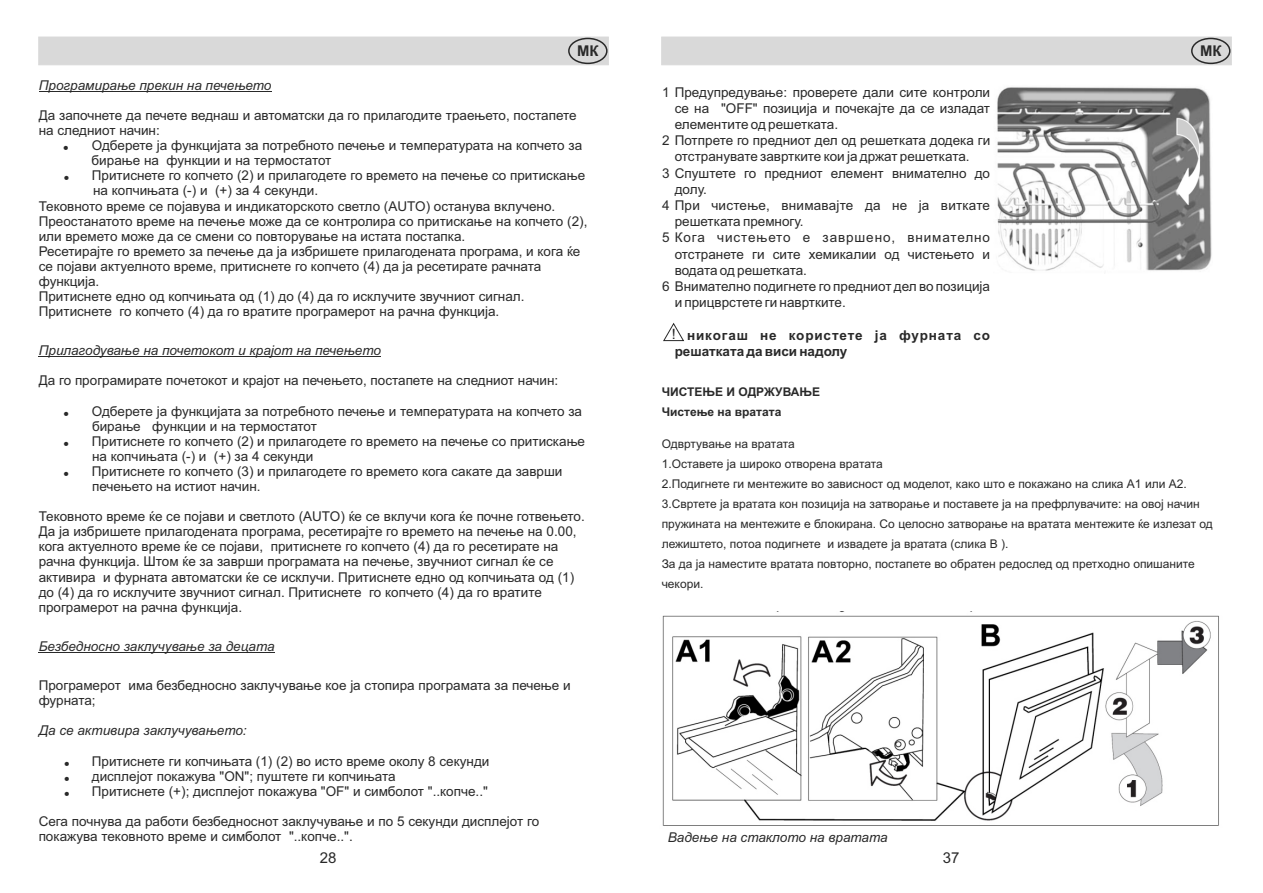
<style>
.page{position:relative;width:1263px;height:893px;background:#fff}
.page>*{position:absolute;margin:0;border:0;box-sizing:border-box;transform-origin:0 0}
.t1{font:15px "Arial";color:#292929}
.t2{font:700 14.85px "Arial";color:#292929}
.t3{font:14.25px "Arial";color:#292929}
.t4{font:13.5px/15.1px "Arial";color:#292929}
.t5{font:italic 13.5px "Arial";color:#292929}
.t6{font:700 13.5px/16.2px "Arial";letter-spacing:.05em;color:#292929}
.t7{font:13.5px "Arial";letter-spacing:.065em;color:#292929}
.t8{font:12px/20px "Arial";color:#292929}
.t9{font:700 12px/20px "Arial";color:#292929}
.s1{font-family:"Arial Unicode MS"}
</style>
<div class="page">
<div style="left:38px;top:37px;width:571px;height:28px;background:#d9d9d9"></div>
<div style="left:568px;top:38px;width:39px;height:26px;border:2px solid #292929;border-radius:50%"></div>
<div style="left:661px;top:37px;width:570px;height:28px;background:#d9d9d9"></div>
<div style="left:1191px;top:38px;width:39px;height:26px;border:2px solid #292929;border-radius:50%"></div>
<hr style="left:39px;top:91px;width:232px;height:1px;background:#292929">
<hr style="left:39px;top:357px;width:342px;height:1px;background:#292929">
<hr style="left:39px;top:652px;width:236px;height:1px;background:#292929">
<img style="left:997px;top:87px;width:215px;height:184px">
<svg style="left:663px;top:323px;width:21px;height:19px"></svg>
<img style="left:662px;top:615px;width:557px;height:211px">
<p class="t2" style="left:577px;top:45px;width:23px">МК</p>
<p class="t2" style="left:1200px;top:45px;width:23px">МК</p>
<p class="t5" style="left:39px;top:80px;width:234px">Програмирање прекин на печењето</p>
<p class="t4" style="left:39px;top:109px;width:539px">Да започнете да печете веднаш и автоматски да го прилагодите траењето, постапете на следниот начин:</p>
<p class="t4" style="left:92px;top:139px;width:492px">Одберете ја функцијата за потребното печење и температурата на копчето за</p>
<p class="t4" style="left:92px;top:154px;width:241px">бирање на функции и на термостатот</p>
<p class="t4" style="left:92px;top:169px;width:495px">Притиснете го копчето (2) и прилагодете го времето на печење со притискање</p>
<p class="t4" style="left:93px;top:184px;width:226px">на копчињата (-) и (+) за 4 секунди.</p>
<p class="t4" style="left:39px;top:199px;width:518px">Тековното време се појавува и индикаторското светло (AUTO) останува вклучено.</p>
<p class="t4" style="left:39px;top:215px;width:550px">Преостанатото време на печење може да се контролира со притискање на копчето (2),</p>
<p class="t4" style="left:39px;top:230px;width:428px">или времето може да се смени со повторување на истата постапка.</p>
<p class="t4" style="left:39px;top:245px;width:543px">Ресетирајте го времето за печење да ја избришете прилагодената програма, и кога ќе</p>
<p class="t4" style="left:39px;top:260px;width:504px">се појави актуелното време, притиснете го копчето (4) да ја ресетирате рачната</p>
<p class="t4" style="left:39px;top:275px;width:62px">функција.</p>
<p class="t4" style="left:39px;top:290px;width:487px">Притиснете едно од копчињата од (1) до (4) да го исклучите звучниот сигнал.</p>
<p class="t4" style="left:39px;top:305px;width:462px">Притиснете го копчето (4) да го вратите програмерот на рачна функција.</p>
<p class="t5" style="left:39px;top:345px;width:344px">Прилагодување на почетокот и крајот на печењето</p>
<p class="t4" style="left:39px;top:374px;width:521px">Да го програмирате почетокот и крајот на печењето, постапете на следниот начин:</p>
<p class="t4" style="left:92px;top:405px;width:495px">Одберете ја функцијата за потребното печење и температурата на копчето за бирање функции и на термостатот<br>Притиснете го копчето (2) и прилагодете го времето на печење со притискање на копчињата (-) и (+) за 4 секунди<br>Притиснете го копчето (3) и прилагодете го времето кога сакате да заврши печењето на истиот начин.</p>
<p class="t4" style="left:39px;top:510px;width:548px">Тековното време ќе се појави и светлото (AUTO) ќе се вклучи кога ќе почне готвењето.<br>Да ја избришете прилагодената програма, ресетирајте го времето на печење на 0.00, кога актуелното време ќе се појави, притиснете го копчето (4) да го ресетирате на рачна функција. Штом ќе за заврши програмата на печење, звучниот сигнал ќе се активира и фурната автоматски ќе се исклучи. Притиснете едно од копчињата од (1) до (4) да го исклучите звучниот сигнал. Притиснете го копчето (4) да го вратите програмерот на рачна функција.</p>
<p class="t5" style="left:39px;top:641px;width:238px">Безбедносно заклучување за децата</p>
<p class="t4" style="left:39px;top:679px;width:533px">Програмерот има безбедносно заклучување кое ја стопира програмата за печење и фурната;</p>
<p class="t5" style="left:39px;top:725px;width:209px">Да се активира заклучувањето:</p>
<p class="t4" style="left:92px;top:754px;width:399px">Притиснете ги копчињата (1) (2) во исто време околу 8 секунди дисплејот покажува "ON"; пуштете ги копчињата<br>Притиснете (+); дисплејот покажува "OF" и симболот "..копче.."</p>
<p class="t4" style="left:39px;top:815px;width:502px">Сега почнува да работи безбедноснот заклучување и по 5 секунди дисплејот го покажува тековното време и симболот "..копче..".</p>
<p class="t1" style="left:320px;top:852px;width:18px">28</p>
<p class="t4" style="left:662px;top:86px;width:329px"><span class="s1">1</span> Предупредување: проверете дали сите контроли</p>
<p class="t4" style="left:675px;top:102px;width:317px">се на "OFF" позиција и почекајте да се изладат</p>
<p class="t4" style="left:675px;top:118px;width:165px">елементите од решетката.</p>
<p class="t4" style="left:662px;top:134px;width:330px">2 Потпрете го предниот дел од решетката додека ги</p>
<p class="t4" style="left:675px;top:150px;width:296px">отстранувате завртките кои ја држат решетката.</p>
<p class="t4" style="left:662px;top:167px;width:329px">3 Спуштете го предниот елемент внимателно до</p>
<p class="t4" style="left:675px;top:183px;width:34px">долу.</p>
<p class="t4" style="left:662px;top:199px;width:329px"><span class="s1">4</span> При чистење, внимавајте да не ја виткате</p>
<p class="t4" style="left:675px;top:215px;width:130px">решетката премногу.</p>
<p class="t7" style="left:662px;top:233px;width:329px"><span class="s1">5</span> Кога чистењето е завршено, внимателно</p>
<p class="t4" style="left:675px;top:248px;width:317px">отстранете ги сите хемикалии од чистењето и</p>
<p class="t4" style="left:675px;top:264px;width:134px">водата од решетката.</p>
<p class="t4" style="left:662px;top:280px;width:330px"><span class="s1">6</span> Внимателно подигнете го предниот дел во позиција</p>
<p class="t4" style="left:675px;top:296px;width:173px">и прицврстете ги навртките.</p>
<p class="t6" style="left:675px;top:328px;width:317px;text-indent:12px">никогаш не користете ја фурната со решатката да виси надолу</p>
<p class="t3" style="left:672px;top:328px;width:5px">!</p>
<p class="t9" style="left:662px;top:383px;width:160px">ЧИСТЕЊЕ И ОДРЖУВАЊЕ<br>Чистење на вратата</p>
<p class="t8" style="left:662px;top:435px;width:553px">Одвртување на вратата<br>1.Оставете ја широко отворена вратата<br>2.Подигнете ги ментежите во зависност од моделот, како што е покажано на слика А1 или А2.<br>3.Свртете ја вратата кон позиција на затворање и поставете ја на префрлувачите: на овој начин пружината на ментежите е блокирана. Со целосно затворање на вратата ментежите ќе излезат од лежиштето, потоа подигнете и извадете ја вратата (слика B ).<br>За да ја наместите вратата повторно, постапете во обратен редослед од претходно опишаните чекори.</p>
<p class="t5" style="left:668px;top:832px;width:221px">Вадење на стаклото на вратата</p>
<p class="t1" style="left:943px;top:852px;width:18px">37</p>
</div>
